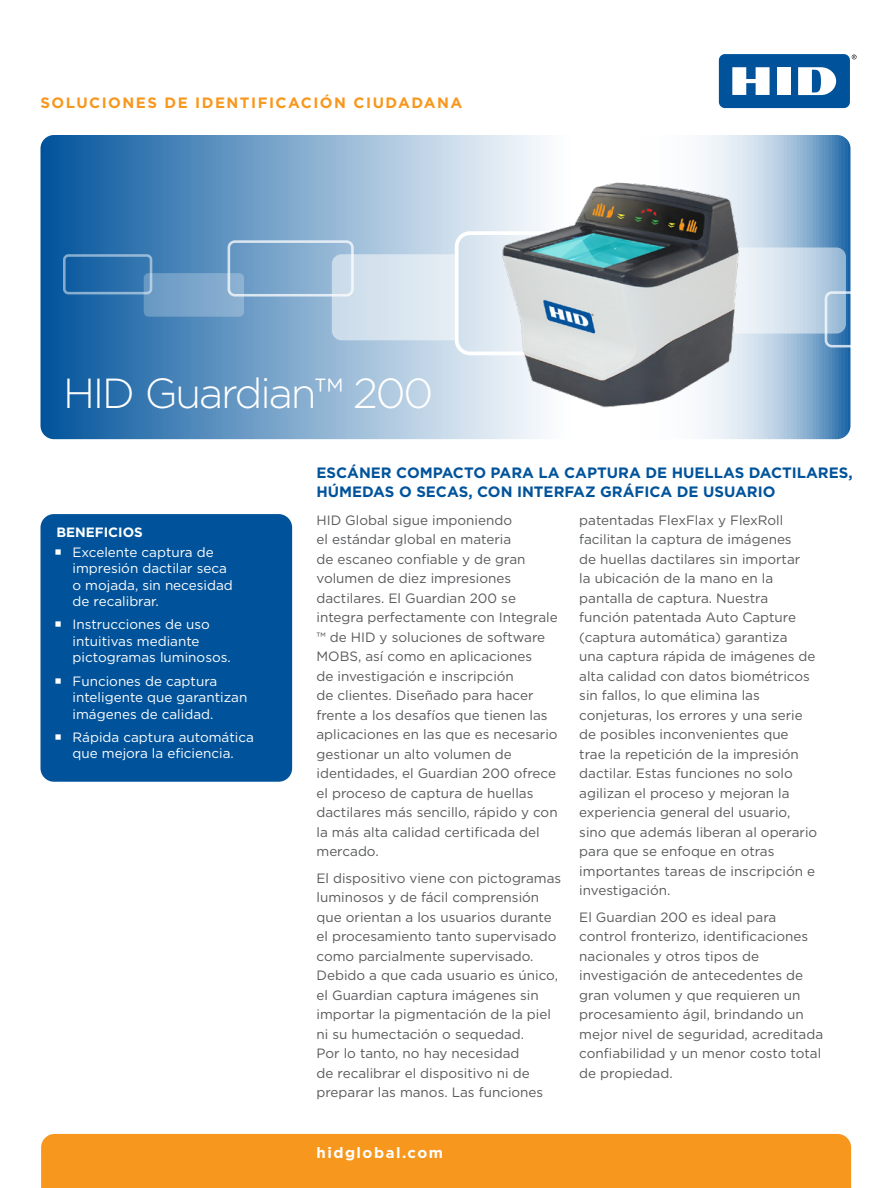
<style>
.page{position:relative;width:891px;height:1188px;background:#fff}
.page>*{position:absolute;margin:0;border:0;box-sizing:border-box;transform-origin:0 0}
.t1{font:300 42px "Gotham";letter-spacing:-.05em;color:#fff}
.Sub_MastHead{font:700 15px/19.5px "Gotham";color:#00539b}
.t2{font:700 15px "Gotham";letter-spacing:.1em;color:#f8971d}
.t3{font:700 15px "Gotham";letter-spacing:.1em;color:#fff}
.body{font:13.5px/19.5px "Gotham";color:#58595b}
.t4{font:13.5px/16.5px "Gotham";color:#fff}
.body-2{font:700 13.5px "Gotham";color:#fff}
</style>
<div class="page">
<svg style="left:852px;top:55px;width:5px;height:4px"></svg>
<div style="left:719px;top:54px;width:131px;height:54px;background:#00539b;border-radius:6px"></div>
<div style="left:777px;top:67px;width:14px;height:28px;background:#fff"></div>
<svg style="left:732px;top:67px;width:38px;height:28px"></svg>
<svg style="left:798px;top:67px;width:38px;height:28px"></svg>
<svg style="left:40px;top:135px;width:810px;height:304px;background:#7ba6cb"></svg>
<div style="left:41px;top:1134px;width:810px;height:54px;background:#f8971d"></div>
<div style="left:228px;top:240px;width:126px;height:57px;border:3px solid #fff;border-radius:6px"></div>
<div style="left:144px;top:273px;width:100px;height:44px;background:linear-gradient(to right,#6697c3,#92b5d4);border-radius:5px"></div>
<div style="left:63px;top:254px;width:89px;height:40px;border:3px solid #fff;border-radius:4px"></div>
<div style="left:455px;top:231px;width:267px;height:124px;border:4px solid #fff;border-radius:14px"></div>
<svg style="left:332px;top:254px;width:123px;height:86px;background:#d8e4ef"></svg>
<svg style="left:745px;top:247px;width:105px;height:101px;background:#bcd1e4"></svg>
<div style="left:40px;top:514px;width:252px;height:268px;background:#00539b;border-radius:14px"></div>
<img style="left:487px;top:165px;width:258px;height:264px">
<p class="t2" style="left:40px;top:92px;width:423px">SOLUCIONES DE IDENTIFICACIÓN CIUDADANA</p>
<p class="t1" style="left:63px;top:367px;width:372px">HID Guardian™ 200</p>
<p class="body-2" style="left:56px;top:523px;width:88px">BENEFICIOS</p>
<p class="t4" style="left:73px;top:543px;width:162px">Excelente captura de impresión dactilar seca o mojada, sin necesidad de recalibrar.</p>
<p class="t4" style="left:73px;top:616px;width:160px">Instrucciones de uso intuitivas mediante pictogramas luminosos.</p>
<p class="t4" style="left:73px;top:672px;width:176px">Funciones de captura inteligente que garantizan imágenes de calidad.</p>
<p class="t4" style="left:73px;top:729px;width:183px">Rápida captura automática que mejora la eficiencia.</p>
<p class="Sub_MastHead" style="left:316px;top:463px;width:538px">ESCÁNER COMPACTO PARA LA CAPTURA DE HUELLAS DACTILARES,<br>HÚMEDAS O SECAS, CON INTERFAZ GRÁFICA DE USUARIO</p>
<p class="body" style="left:316px;top:510px;width:243px">HID Global sigue imponiendo<br>el estándar global en materia<br>de escaneo confiable y de gran volumen de diez impresiones dactilares. El Guardian 200 se integra perfectamente con Integrale ™ de HID y soluciones de software<br>MOBS, así como en aplicaciones<br>de investigación e inscripción<br>de clientes. Diseñado para hacer frente a los desafíos que tienen las aplicaciones en las que es necesario gestionar un alto volumen de identidades, el Guardian 200 ofrece el proceso de captura de huellas dactilares más sencillo, rápido y con la más alta calidad certificada del mercado.</p>
<p class="body" style="left:316px;top:868px;width:246px">El dispositivo viene con pictogramas luminosos y de fácil comprensión que orientan a los usuarios durante el procesamiento tanto supervisado como parcialmente supervisado.<br>Debido a que cada usuario es único, el Guardian captura imágenes sin importar la pigmentación de la piel ni su humectación o sequedad.<br>Por lo tanto, no hay necesidad<br>de recalibrar el dispositivo ni de preparar las manos. Las funciones</p>
<p class="body" style="left:579px;top:510px;width:240px">patentadas FlexFlax y FlexRoll facilitan la captura de imágenes<br>de huellas dactilares sin importar<br>la ubicación de la mano en la pantalla de captura. Nuestra función patentada Auto Capture (captura automática) garantiza<br>una captura rápida de imágenes de alta calidad con datos biométricos sin fallos, lo que elimina las conjeturas, los errores y una serie de posibles inconvenientes que trae la repetición de la impresión dactilar. Estas funciones no solo agilizan el proceso y mejoran la experiencia general del usuario, sino que además liberan al operario para que se enfoque en otras importantes tareas de inscripción e investigación.</p>
<p class="body" style="left:579px;top:907px;width:245px">El Guardian 200 es ideal para control fronterizo, identificaciones nacionales y otros tipos de investigación de antecedentes de gran volumen y que requieren un procesamiento ágil, brindando un mejor nivel de seguridad, acreditada confiabilidad y un menor costo total de propiedad.</p>
<p class="t3" style="left:316px;top:1142px;width:128px">hidglobal.com</p>
</div>
